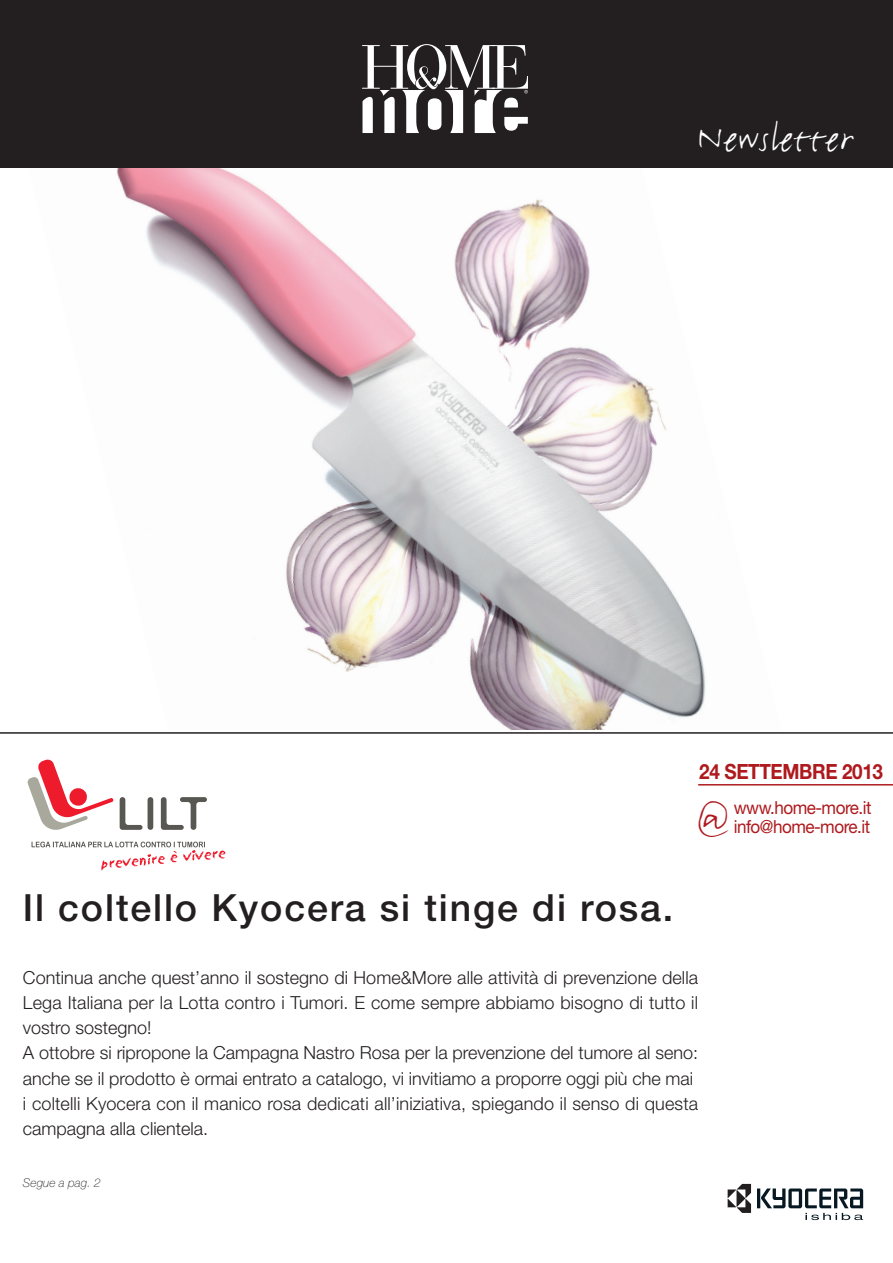
<style>
.page{position:relative;width:893px;height:1263px;background:#fff}
.page>*{position:absolute;margin:0;border:0;box-sizing:border-box;transform-origin:0 0}
.t1{font:42px "FF Justlefthand";letter-spacing:.05em;color:#fff}
.t2{font:42px "FF Justlefthand";color:#ae1a1e}
.t3{font:500 37.5px "Helvetica Neue";letter-spacing:.05em;color:#231f20}
.t4{font:700 21px "Helvetica Neue";letter-spacing:-.02em;color:#ae1a1e;scale:.9 1}
.t5{font:300 18px/25px "Helvetica Neue";letter-spacing:.005em;color:#231f20}
.t6{font:18px "Helvetica Neue";letter-spacing:-.03em;color:#ae1a1e;scale:.95 1}
.t7{font:italic 100 12px "Helvetica Neue";color:#231f20}
</style>
<div class="page">
<div style="left:0;top:0;width:893px;height:170px;background:#231f20"></div>
<hr style="left:0;top:732px;width:893px;height:2px;background:#231f20">
<hr style="left:698px;top:784px;width:195px;height:1px;background:#ae1a1e">
<div style="left:0;top:168px;width:893px;height:562px;background:#fff"></div>
<img style="left:116px;top:168px;width:590px;height:562px">
<svg style="left:32px;top:842px;width:193px;height:28px"></svg>
<svg style="left:27px;top:759px;width:87px;height:71px"></svg>
<svg style="left:120px;top:797px;width:87px;height:33px"></svg>
<svg style="left:362px;top:44px;width:166px;height:89px"></svg>
<svg style="left:728px;top:1184px;width:23px;height:29px"></svg>
<svg style="left:757px;top:1188px;width:106px;height:32px"></svg>
<h1 class="t1" style="left:697px;top:119px;width:157px">Newsletter</h1>
<p class="t4" style="left:699px;top:764px;width:206px">24 SETTEMBRE 2013</p>
<h2 class="t3" style="left:23px;top:894px;width:652px">Il coltello Kyocera si tinge di rosa.</h2>
<h1 class="t2" style="left:695px;top:801px;width:39px">@</h1>
<p class="t6" style="left:734px;top:802px;width:146px">www.home-more.it</p>
<p class="t6" style="left:734px;top:820px;width:145px">info@home-more.it</p>
<p class="t5" style="left:23px;top:967px;width:677px">Continua anche quest’anno il sostegno di Home&amp;More alle attività di prevenzione della Lega Italiana per la Lotta contro i Tumori. E come sempre abbiamo bisogno di tutto il vostro sostegno!<br>A ottobre si ripropone la Campagna Nastro Rosa per la prevenzione del tumore al seno: anche se il prodotto è ormai entrato a catalogo, vi invitiamo a proporre oggi più che mai i coltelli Kyocera con il manico rosa dedicati all’iniziativa, spiegando il senso di questa campagna alla clientela.</p>
<p class="t7" style="left:23px;top:1178px;width:79px">Segue a pag. 2</p>
</div>
